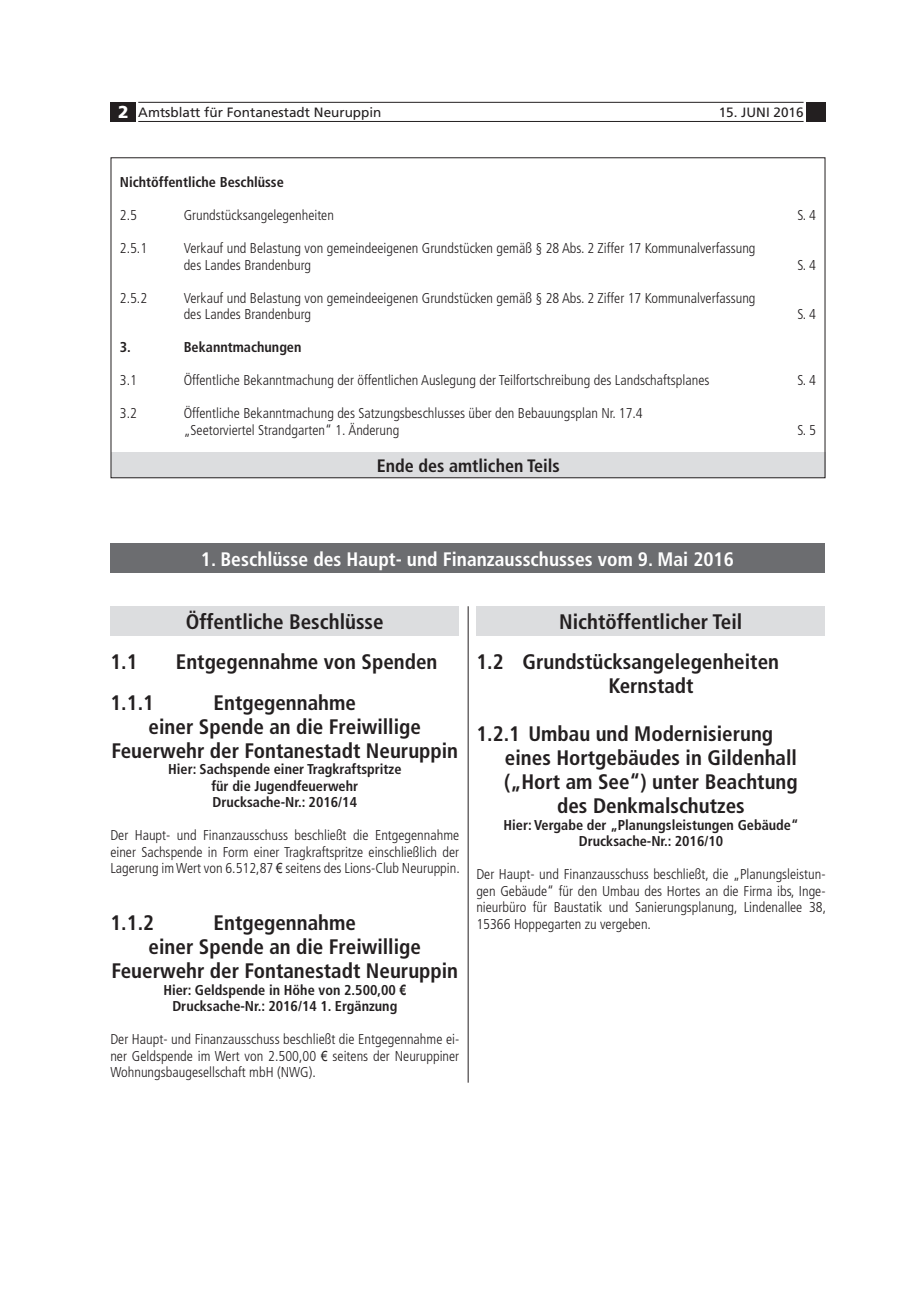
<style>
.page{position:relative;width:919px;height:1289px;background:#fff}
.page>*{position:absolute;margin:0;border:0;box-sizing:border-box;transform-origin:0 0}
._04_1_U1{font:700 condensed 21px/24px "Frutiger";color:#231f20}
._03_2_15{font:700 condensed 21px "Frutiger";color:#231f20}
._03_1_70{font:700 condensed 19.5px "Frutiger";color:#fff}
.t1{font:700 condensed 18px "Frutiger";color:#231f20}
._04_3_fliesstext{font:300 condensed 14.25px/16.5px "Frutiger";color:#231f20;text-align:justify}
._01_2_ihv_light{font:300 condensed 14.25px "Frutiger";color:#231f20}
._04_6_U2{font:700 condensed 14.25px "Frutiger";color:#231f20}
._01_1_ihv_fett{font:700 condensed 14.25px "Frutiger";color:#231f20}
._02_1_nummer{font:13.5px "Frutiger";color:#231f20}
.s1{font-weight:900;font-size:17.25px;color:#fff}
.s2{font-family:"Arial Narrow";font-weight:400;font-stretch:normal}
.s3{font-family:"Arial Narrow";font-stretch:normal}
</style>
<div class="page">
<div style="left:111px;top:102px;width:25px;height:19px;background:#231f20"></div>
<div style="left:806px;top:102px;width:19px;height:19px;background:#231f20"></div>
<hr style="left:138px;top:102px;width:330px;height:1px;background:#231f20">
<hr style="left:468px;top:102px;width:335px;height:1px;background:#231f20">
<hr style="left:138px;top:121px;width:330px;height:1px;background:#231f20">
<hr style="left:468px;top:121px;width:335px;height:1px;background:#231f20">
<div style="left:111px;top:452px;width:714px;height:26px;background:#dcdddf"></div>
<div style="left:110px;top:543px;width:714px;height:30px;background:#6c6d70"></div>
<div style="left:110px;top:606px;width:349px;height:30px;background:#dcdddf"></div>
<hr style="left:468px;top:606px;width:1px;height:476px;background:#231f20">
<div style="left:476px;top:606px;width:349px;height:30px;background:#dcdddf"></div>
<p class="_02_1_nummer" style="left:118px;top:104px;width:265px"><span class="s1">2</span> Amtsblatt für Fontanestadt Neuruppin</p>
<p class="_02_1_nummer" style="left:718px;top:104px;width:86px">15. JUNI 2016</p>
<p class="_01_1_ihv_fett" style="left:120px;top:174px;width:165px">Nichtöffentliche Beschlüsse</p>
<p class="_01_2_ihv_light" style="left:120px;top:207px;width:19px">2.5</p>
<p class="_01_2_ihv_light" style="left:184px;top:207px;width:152px">Grundstücksangelegenheiten</p>
<p class="_01_2_ihv_light" style="left:797px;top:207px;width:20px">S. 4</p>
<p class="_01_2_ihv_light" style="left:120px;top:240px;width:29px">2.5.1</p>
<p class="_01_2_ihv_light" style="left:184px;top:240px;width:573px">Verkauf und Belastung von gemeindeeigenen Grundstücken gemäß § 28 Abs. 2 Ziffer 17 Kommunalverfassung</p>
<p class="_01_2_ihv_light" style="left:184px;top:257px;width:129px">des Landes Brandenburg</p>
<p class="_01_2_ihv_light" style="left:797px;top:257px;width:20px">S. 4</p>
<p class="_01_2_ihv_light" style="left:120px;top:290px;width:29px">2.5.2</p>
<p class="_01_2_ihv_light" style="left:184px;top:290px;width:573px">Verkauf und Belastung von gemeindeeigenen Grundstücken gemäß § 28 Abs. 2 Ziffer 17 Kommunalverfassung</p>
<p class="_01_2_ihv_light" style="left:184px;top:306px;width:129px">des Landes Brandenburg</p>
<p class="_01_2_ihv_light" style="left:797px;top:306px;width:20px">S. 4</p>
<p class="_01_1_ihv_fett" style="left:120px;top:339px;width:13px">3.</p>
<p class="_01_1_ihv_fett" style="left:184px;top:339px;width:119px">Bekanntmachungen</p>
<p class="_01_2_ihv_light" style="left:120px;top:372px;width:19px">3.1</p>
<p class="_01_2_ihv_light" style="left:184px;top:372px;width:527px">Öffentliche Bekanntmachung der öffentlichen Auslegung der Teilfortschreibung des Landschaftsplanes</p>
<p class="_01_2_ihv_light" style="left:797px;top:372px;width:20px">S. 4</p>
<p class="_01_2_ihv_light" style="left:120px;top:405px;width:19px">3.2</p>
<p class="_01_2_ihv_light" style="left:184px;top:405px;width:460px">Öffentliche Bekanntmachung des Satzungsbeschlusses über den Bebauungsplan Nr. 17.4</p>
<p class="_01_2_ihv_light" style="left:184px;top:422px;width:217px">„Seetorviertel Strandgarten“ 1. Änderung</p>
<p class="_01_2_ihv_light" style="left:797px;top:422px;width:20px">S. 5</p>
<p class="t1" style="left:377px;top:455px;width:184px">Ende des amtlichen Teils</p>
<p class="_03_1_70" style="left:201px;top:547px;width:534px">1. Beschlüsse des Haupt- und Finanzausschusses vom 9. Mai 2016</p>
<p class="_03_2_15" style="left:186px;top:609px;width:199px">Öffentliche Beschlüsse</p>
<p class="_04_1_U1" style="left:110px;top:650px;width:29px">1.1</p>
<p class="_04_1_U1" style="left:176px;top:650px;width:263px">Entgegennahme von Spenden</p>
<p class="_04_1_U1" style="left:110px;top:690px;width:45px">1.1.1</p>
<p class="_04_1_U1" style="left:213px;top:690px;width:144px">Entgegennahme</p>
<p class="_04_1_U1" style="left:149px;top:714px;width:274px">einer Spende an die Freiwillige</p>
<p class="_04_1_U1" style="left:111px;top:738px;width:348px">Feuerwehr der Fontanestadt Neuruppin</p>
<p class="_04_6_U2" style="left:168px;top:760px;width:235px">Hier: Sachspende einer Tragkraftspritze</p>
<p class="_04_6_U2" style="left:211px;top:777px;width:148px">für die Jugendfeuerwehr</p>
<p class="_04_6_U2" style="left:212px;top:793px;width:146px">Drucksache-Nr.: 2016/14</p>
<p class="_04_3_fliesstext" style="left:110px;top:827px;width:351px">Der Haupt- und Finanzausschuss beschließt die Entgegennahme einer Sachspende in Form einer Tragkraftspritze einschließlich der Lagerung im Wert von 6.512,87 <span class="s2">€</span> seitens des Lions-Club Neuruppin.</p>
<p class="_04_1_U1" style="left:110px;top:911px;width:45px">1.1.2</p>
<p class="_04_1_U1" style="left:213px;top:911px;width:144px">Entgegennahme</p>
<p class="_04_1_U1" style="left:149px;top:935px;width:274px">einer Spende an die Freiwillige</p>
<p class="_04_1_U1" style="left:111px;top:959px;width:348px">Feuerwehr der Fontanestadt Neuruppin</p>
<p class="_04_6_U2" style="left:163px;top:981px;width:244px">Hier: Geldspende in Höhe von 2.500,00 <span class="s3">€</span></p>
<p class="_04_6_U2" style="left:172px;top:997px;width:226px">Drucksache-Nr.: 2016/14 1. Ergänzung</p>
<p class="_04_3_fliesstext" style="left:110px;top:1031px;width:350px">Der Haupt- und Finanzausschuss beschließt die Entgegennahme ei&shy;ner Geldspende im Wert von 2.500,00 <span class="s2">€</span> seitens der Neuruppiner Wohnungsbaugesellschaft mbH (NWG).</p>
<p class="_03_2_15" style="left:559px;top:609px;width:185px">Nichtöffentlicher Teil</p>
<p class="_04_1_U1" style="left:476px;top:650px;width:304px">1.2 Grundstücksangelegenheiten</p>
<p class="_04_1_U1" style="left:608px;top:674px;width:87px">Kernstadt</p>
<p class="_04_1_U1" style="left:476px;top:722px;width:298px">1.2.1 Umbau und Modernisierung</p>
<p class="_04_1_U1" style="left:504px;top:746px;width:295px">eines Hortgebäudes in Gildenhall („Hort am See“) unter Beachtung</p>
<p class="_04_1_U1" style="left:557px;top:794px;width:189px">des Denkmalschutzes</p>
<p class="_04_6_U2" style="left:503px;top:816px;width:296px">Hier: Vergabe der „Planungsleistungen Gebäude“</p>
<p class="_04_6_U2" style="left:578px;top:832px;width:146px">Drucksache-Nr.: 2016/10</p>
<p class="_04_3_fliesstext" style="left:476px;top:866px;width:351px">Der Haupt- und Finanzausschuss beschließt, die „Planungsleistun&shy;gen Gebäude“ für den Umbau des Hortes an die Firma ibs, Inge&shy;nieurbüro für Baustatik und Sanierungsplanung, Lindenallee 38, 15366 Hoppegarten zu vergeben.</p>
</div>
